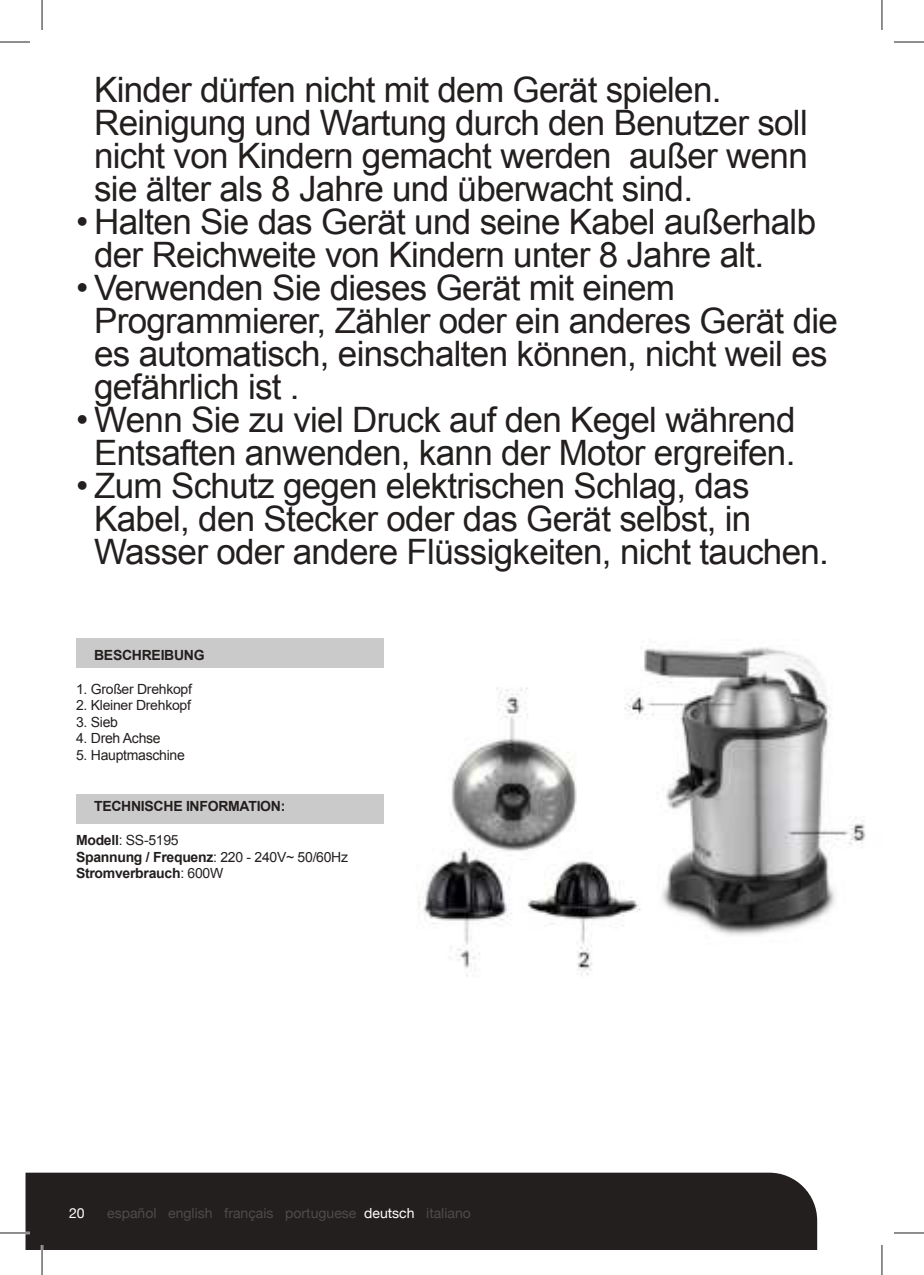
<style>
.page{position:relative;width:924px;height:1275px;background:#fff}
.page>*{position:absolute;margin:0;border:0;box-sizing:border-box;transform-origin:0 0}
.t1{font:35px/33px "Arial";letter-spacing:-.02em;color:#241f1f}
.t2{font:700 14px/16.8px "Arial";letter-spacing:-.02em;color:#241f1f}
.t3{font:14px "Helvetica Neue";color:#4e4b4c}
.t4{font:14px "Arial";letter-spacing:-.02em;color:#241f1f}
.t5{font:14px "Arial";letter-spacing:-.02em;color:#241f1f}
.t6{font:14px "Helvetica Neue";color:#fff}
.s1{font-style:inherit}
.s2{font-weight:400}
.s3{color:#fff}
</style>
<div class="page">
<div style="left:25px;top:1172px;width:791px;height:78px;background:#241f1f"></div>
<div style="left:76px;top:638px;width:376px;height:30px;background:#cbcacb"></div>
<div style="left:76px;top:794px;width:376px;height:30px;background:#cbcacb"></div>
<hr style="left:0;top:1231px;width:30px;height:3px;background:#fff">
<hr style="left:41px;top:1245px;width:2px;height:30px;background:#fff">
<hr style="left:0;top:42px;width:30px;height:1px;background:#241f1f">
<hr style="left:893px;top:42px;width:30px;height:1px;background:#241f1f">
<hr style="left:0;top:1232px;width:30px;height:1px;background:#241f1f">
<hr style="left:893px;top:1232px;width:30px;height:1px;background:#241f1f">
<hr style="left:42px;top:0;width:1px;height:30px;background:#241f1f">
<hr style="left:42px;top:1245px;width:1px;height:30px;background:#241f1f">
<hr style="left:881px;top:0;width:1px;height:30px;background:#241f1f">
<hr style="left:881px;top:1245px;width:1px;height:30px;background:#241f1f">
<img style="left:384px;top:638px;width:482px;height:339px">
<p class="t1" style="left:94px;top:73px;width:715px">Kinder dürfen nicht mit dem Gerät spielen.<br>Reinigung und Wartung durch den Benutzer soll nicht von Kindern gemacht werden außer wenn sie älter als 8 Jahre und überwacht sind.</p>
<p class="t1" style="left:94px;top:205px;width:723px;text-indent:-18px">• Halten Sie das Gerät und seine Kabel außerhalb der Reichweite von Kindern unter 8 Jahre alt.</p>
<p class="t1" style="left:94px;top:271px;width:745px;text-indent:-18px">• Verwenden Sie dieses Gerät mit einem Programmierer, Zähler oder ein anderes Gerät die es automatisch, einschalten können, nicht weil es gefährlich ist .</p>
<p class="t1" style="left:76px;top:403px;width:720px;text-align:center">• Wenn Sie zu viel Druck auf den Kegel während<br>Entsaften anwenden, kann der Motor ergreifen.</p>
<p class="t1" style="left:94px;top:469px;width:736px;text-indent:-18px">• Zum Schutz gegen elektrischen Schlag, das<br>Kabel, den Stecker oder das Gerät selbst, in<br>Wasser oder andere Flüssigkeiten, nicht tauchen.</p>
<p class="t2" style="left:94px;top:648px;width:112px">BESCHREIBUNG</p>
<p class="t4" style="left:76px;top:679px;width:117px"><span class="s1">1.</span> Großer Drehkopf</p>
<p class="t4" style="left:76px;top:696px;width:116px">2. Kleiner Drehkopf</p>
<p class="t5" style="left:76px;top:717px;width:43px"><span class="s1">3</span>. Sieb</p>
<p class="t5" style="left:76px;top:728px;width:86px">4. Dreh Achse</p>
<p class="t5" style="left:76px;top:745px;width:110px">5. Hauptmaschine</p>
<p class="t2" style="left:94px;top:799px;width:193px">TECHNISCHE INFORMATION:</p>
<p class="t2" style="left:76px;top:832px;width:273px">Modell<span class="s2">: SS-5195<br></span>Spannung / Frequenz<span class="s2">: 220 - 240V~ 50/60Hz<br></span>Stromverbrauch<span class="s2">: 600W</span></p>
<p class="t6" style="left:69px;top:1208px;width:17px">20</p>
<p class="t3" style="left:107px;top:1208px;width:365px">español english français portuguese <span class="s3">deutsch</span> italiano</p>
</div>
